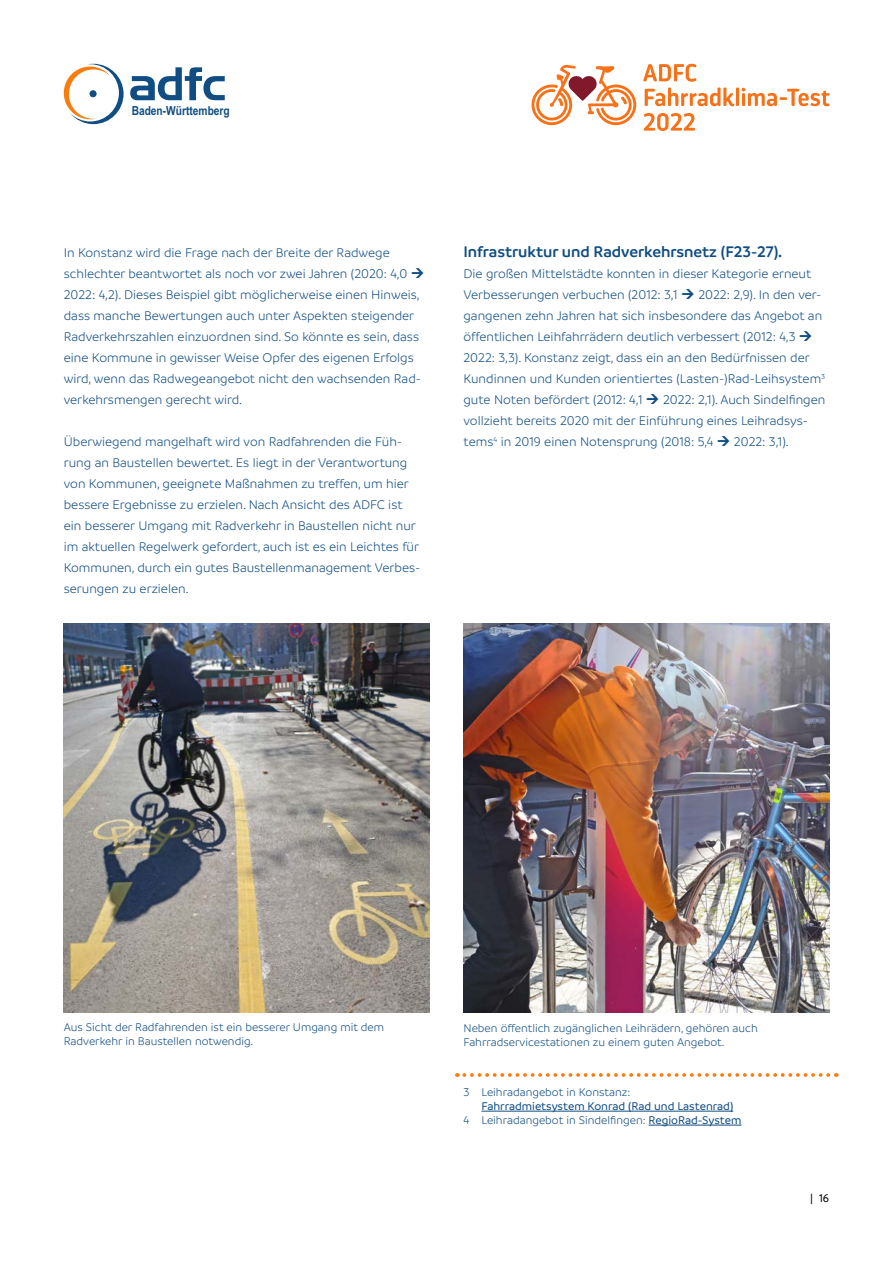
<style>
.page{position:relative;width:893px;height:1263px;background:#fff}
.page>*{position:absolute;margin:0;border:0;box-sizing:border-box;transform-origin:0 0}
.Überschrift_3_im_Fli{font:600 16.5px "Branding";color:#104d83}
.Fließtext___Branding{font:300 13.5px/21px "Branding";color:#104d83}
.t1{font:700 12.45px "Arial Narrow";color:#104d83}
.Bildunterschriften{font:300 12px/14.4px "Branding";color:#104d83}
.Fußnote{font:300 12px "Branding";color:#104d83}
.Fußnote-2{font:500 12px "Branding";color:#104d83}
.t2{font:500 12px "Branding";color:#000}
.s1{font-weight:500}
</style>
<div class="page">
<svg style="left:130px;top:67px;width:95px;height:33px"></svg>
<svg style="left:64px;top:64px;width:60px;height:60px"></svg>
<div style="left:90px;top:90px;width:7px;height:7px;background:#104d83;border-radius:50%"></div>
<svg style="left:643px;top:64px;width:54px;height:18px"></svg>
<svg style="left:645px;top:88px;width:89px;height:18px"></svg>
<hr style="left:736px;top:88px;width:3px;height:18px;background:#f77119">
<svg style="left:742px;top:88px;width:87px;height:18px"></svg>
<svg style="left:644px;top:113px;width:51px;height:18px"></svg>
<svg style="left:531px;top:65px;width:105px;height:61px"></svg>
<img style="left:64px;top:624px;width:365px;height:388px">
<svg style="left:464px;top:1073px;width:373px;height:4px"></svg>
<hr style="left:481px;top:1111px;width:252px;height:1px;background:#104d83">
<hr style="left:649px;top:1125px;width:93px;height:1px;background:#104d83">
<img style="left:463px;top:624px;width:366px;height:388px">
<p class="t1" style="left:132px;top:104px;width:100px">Baden-Württemberg</p>
<p class="Fließtext___Branding" style="left:64px;top:242px;width:359px">In Konstanz wird die Frage nach der Breite der Radwege schlechter beantwortet als noch vor zwei Jahren (2020: 4,0<br>2022: 4,2). Dieses Beispiel gibt möglicherweise einen Hinweis, dass manche Bewertungen auch unter Aspekten steigender Radverkehrszahlen einzuordnen sind. So könnte es sein, dass eine Kommune in gewisser Weise Opfer des eigenen Erfolgs wird, wenn das Radwegeangebot nicht den wachsenden Rad&shy;verkehrsmengen gerecht wird.</p>
<p class="Fließtext___Branding" style="left:64px;top:431px;width:358px">Überwiegend mangelhaft wird von Radfahrenden die Füh&shy;rung an Baustellen bewertet. Es liegt in der Verantwortung von Kommunen, geeignete Maßnahmen zu treffen, um hier bessere Ergebnisse zu erzielen. Nach Ansicht des ADFC ist ein besserer Umgang mit Radverkehr in Baustellen nicht nur im aktuellen Regelwerk gefordert, auch ist es ein Leichtes für Kommunen, durch ein gutes Baustellenmanagement Verbes&shy;serungen zu erzielen.</p>
<p class="Überschrift_3_im_Fli" style="left:463px;top:243px;width:320px">Infrastruktur und Radverkehrsnetz (F23-27).</p>
<p class="Fließtext___Branding" style="left:463px;top:263px;width:349px">Die großen Mittelstädte konnten in dieser Kategorie erneut<br>Verbesserungen verbuchen (2012: 3,1</p>
<p class="Fließtext___Branding" style="left:463px;top:284px;width:363px;text-indent:235px">2022: 2,9). In den ver&shy;gangenen zehn Jahren hat sich insbesondere das Angebot an öffentlichen Leihfahrrädern deutlich verbessert (2012: 4,3<br>2022: 3,3). Konstanz zeigt, dass ein an den Bedürfnissen der Kundinnen und Kunden orientiertes (Lasten-)Rad-Leihsystem<sup>3 </sup>gute Noten befördert (2012: 4,1</p>
<p class="Fließtext___Branding" style="left:463px;top:389px;width:363px;text-indent:200px">2022: 2,1). Auch Sindelfingen vollzieht bereits 2020 mit der Einführung eines Leihradsys&shy;tems<sup>4</sup> in 2019 einen Notensprung (2018: 5,4</p>
<p class="Fließtext___Branding" style="left:734px;top:431px;width:56px">2022: 3,1).</p>
<p class="Bildunterschriften" style="left:64px;top:1020px;width:322px">Aus Sicht der Radfahrenden ist ein besserer Umgang mit dem<br>Radverkehr in Baustellen notwendig.</p>
<p class="Bildunterschriften" style="left:463px;top:1021px;width:296px">Neben öffentlich zugänglichen Leihrädern, gehören auch<br>Fahrradservicestationen zu einem guten Angebot.</p>
<p class="Fußnote" style="left:463px;top:1086px;width:168px">3 Leihradangebot in Konstanz:</p>
<p class="Fußnote-2" style="left:481px;top:1100px;width:253px">Fahrradmietsystem Konrad (Rad und Lastenrad)</p>
<p class="Fußnote" style="left:463px;top:1114px;width:280px">4 Leihradangebot in Sindelfingen: <span class="s1">RegioRad-System</span></p>
<p class="t2" style="left:810px;top:1192px;width:20px">| 16</p>
</div>
